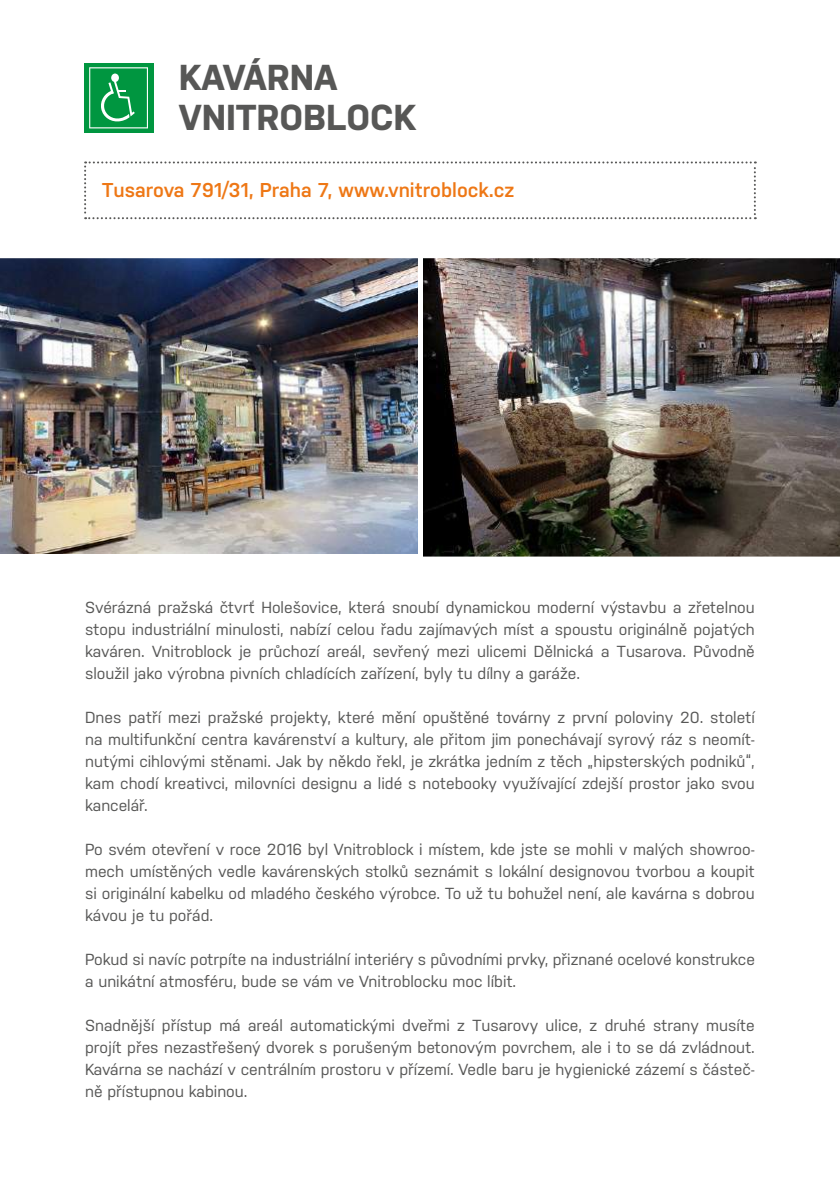
<style>
.page{position:relative;width:840px;height:1191px;background:#fff}
.page>*{position:absolute;margin:0;border:0;box-sizing:border-box;transform-origin:0 0}
.t1{font:700 36px/40px "Nudista";color:#575756}
.t2{font:600 20px "Nudista";color:#ee7715}
.t3{font:16px/22px "Nudista";color:#575756;text-align:justify}
</style>
<div class="page">
<svg style="left:84px;top:161px;width:671px;height:58px"></svg>
<img style="left:0;top:258px;width:418px;height:296px">
<img style="left:423px;top:258px;width:416px;height:299px">
<div style="left:84px;top:63px;width:69px;height:69px;background:#009640"></div>
<svg style="left:89px;top:67px;width:59px;height:61px"></svg>
<h1 class="t1" style="left:179px;top:54px;width:239px">KAVÁRNA<br>VNITROBLOCK</h1>
<p class="t2" style="left:102px;top:175px;width:413px">Tusarova 791/31, Praha 7, www.vnitroblock.cz</p>
<p class="t3" style="left:85px;top:595px;width:671px">Svérázná pražská čtvrť Holešovice, která snoubí dynamickou moderní výstavbu a zřetelnou stopu industriální minulosti, nabízí celou řadu zajímavých míst a spoustu originálně pojatých kaváren. Vnitroblock je průchozí areál, sevřený mezi ulicemi Dělnická a Tusarova. Původně sloužil jako výrobna pivních chladících zařízení, byly tu dílny a garáže.</p>
<p class="t3" style="left:85px;top:705px;width:671px">Dnes patří mezi pražské projekty, které mění opuštěné továrny z první poloviny 20. století na multifunkční centra kavárenství a kultury, ale přitom jim ponechávají syrový ráz s neomít&shy;nutými cihlovými stěnami. Jak by někdo řekl, je zkrátka jedním z těch „hipsterských podniků“, kam chodí kreativci, milovníci designu a lidé s notebooky využívající zdejší prostor jako svou kancelář.</p>
<p class="t3" style="left:85px;top:837px;width:670px">Po svém otevření v roce 2016 byl Vnitroblock i místem, kde jste se mohli v malých showroo&shy;mech umístěných vedle kavárenských stolků seznámit s lokální designovou tvorbou a koupit si originální kabelku od mladého českého výrobce. To už tu bohužel není, ale kavárna s dobrou kávou je tu pořád.</p>
<p class="t3" style="left:85px;top:947px;width:671px">Pokud si navíc potrpíte na industriální interiéry s původními prvky, přiznané ocelové konstrukce a unikátní atmosféru, bude se vám ve Vnitroblocku moc líbit.</p>
<p class="t3" style="left:85px;top:1013px;width:671px">Snadnější přístup má areál automatickými dveřmi z Tusarovy ulice, z druhé strany musíte projít přes nezastřešený dvorek s porušeným betonovým povrchem, ale i to se dá zvládnout.<br>Kavárna se nachází v centrálním prostoru v přízemí. Vedle baru je hygienické zázemí s částeč&shy;ně přístupnou kabinou.</p>
</div>
